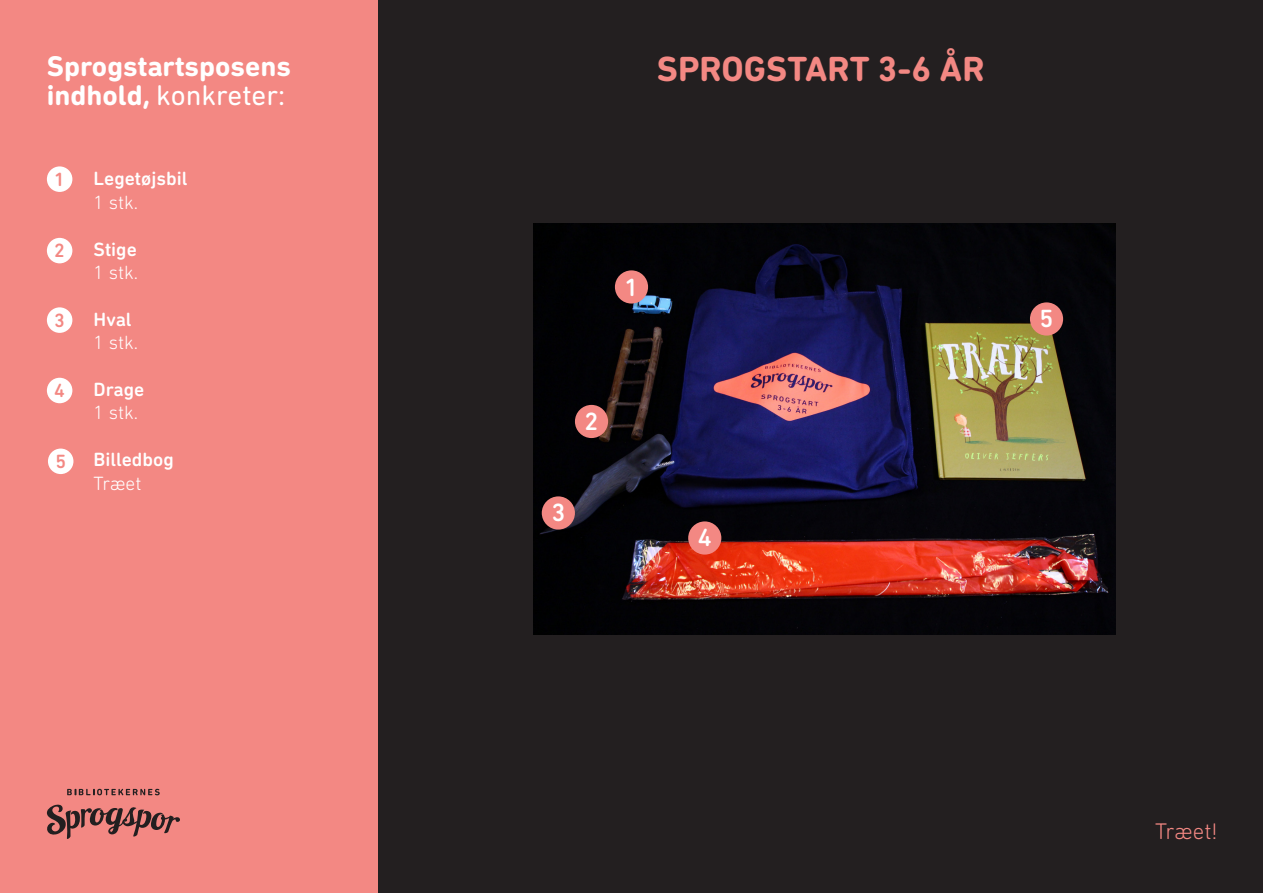
<style>
.page{position:relative;width:1263px;height:893px;background:#231f20}
.page>*{position:absolute;margin:0;border:0;box-sizing:border-box;transform-origin:0 0}
.t1{font:700 35.55px "DIN Next Rounded LT Pro";color:#f38883}
.t2{font:700 28.95px/29.4px "DIN Next Rounded LT Pro";color:#fff}
.t3{font:500 25.35px "DIN Next Rounded LT Pro";color:#fff}
.t4{font:300 22.95px "DIN Next Rounded LT Pro";letter-spacing:-.01em;color:#f38883}
.t5{font:500 19.5px "DIN Next Rounded LT Pro";color:#fff}
.t6{font:300 19.5px "DIN Next Rounded LT Pro";color:#fff}
.t7{font:500 19.5px "DIN Next Rounded LT Pro";color:#f38883}
.s1{font-weight:400}
</style>
<div class="page">
<div style="left:0;top:0;width:377px;height:893px;background:#f38883"></div>
<svg style="left:46px;top:804px;width:134px;height:35px"></svg>
<svg style="left:67px;top:789px;width:93px;height:6px"></svg>
<div style="left:47px;top:166px;width:25px;height:26px;background:#fff;border-radius:50%"></div>
<div style="left:47px;top:307px;width:25px;height:26px;background:#fff;border-radius:50%"></div>
<div style="left:47px;top:238px;width:25px;height:25px;background:#fff;border-radius:50%"></div>
<div style="left:47px;top:378px;width:25px;height:25px;background:#fff;border-radius:50%"></div>
<div style="left:48px;top:449px;width:25px;height:25px;background:#fff;border-radius:50%"></div>
<img style="left:534px;top:223px;width:582px;height:412px">
<div style="left:615px;top:270px;width:33px;height:34px;background:#f38883;border-radius:50%"></div>
<div style="left:575px;top:405px;width:33px;height:33px;background:#f38883;border-radius:50%"></div>
<div style="left:542px;top:496px;width:33px;height:34px;background:#f38883;border-radius:50%"></div>
<div style="left:688px;top:521px;width:33px;height:34px;background:#f38883;border-radius:50%"></div>
<div style="left:1030px;top:302px;width:33px;height:34px;background:#f38883;border-radius:50%"></div>
<p class="t2" style="left:47px;top:51px;width:246px">Sprogstartsposens indhold, <span class="s1">konkreter:</span></p>
<p class="t7" style="left:54px;top:169px;width:12px">1</p>
<p class="t7" style="left:54px;top:239px;width:12px">2</p>
<p class="t7" style="left:54px;top:309px;width:12px">3</p>
<p class="t7" style="left:54px;top:379px;width:12px">4</p>
<p class="t7" style="left:55px;top:450px;width:12px">5</p>
<p class="t5" style="left:94px;top:167px;width:95px">Legetøjsbil</p>
<p class="t6" style="left:94px;top:191px;width:46px">1 stk.</p>
<p class="t5" style="left:94px;top:238px;width:45px">Stige</p>
<p class="t6" style="left:94px;top:261px;width:46px">1 stk.</p>
<p class="t5" style="left:94px;top:308px;width:39px">Hval</p>
<p class="t6" style="left:94px;top:331px;width:46px">1 stk.</p>
<p class="t5" style="left:94px;top:378px;width:52px">Drage</p>
<p class="t6" style="left:94px;top:401px;width:46px">1 stk.</p>
<p class="t5" style="left:94px;top:448px;width:82px">Billedbog</p>
<p class="t6" style="left:94px;top:472px;width:49px">Træet</p>
<p class="t1" style="left:657px;top:48px;width:329px">SPROGSTART 3-6 ÅR</p>
<p class="t3" style="left:624px;top:273px;width:15px">1</p>
<p class="t3" style="left:584px;top:407px;width:15px">2</p>
<p class="t3" style="left:551px;top:498px;width:15px">3</p>
<p class="t3" style="left:698px;top:523px;width:15px">4</p>
<p class="t3" style="left:1039px;top:304px;width:15px">5</p>
<p class="t4" style="left:1155px;top:818px;width:64px">Træet!</p>
</div>
